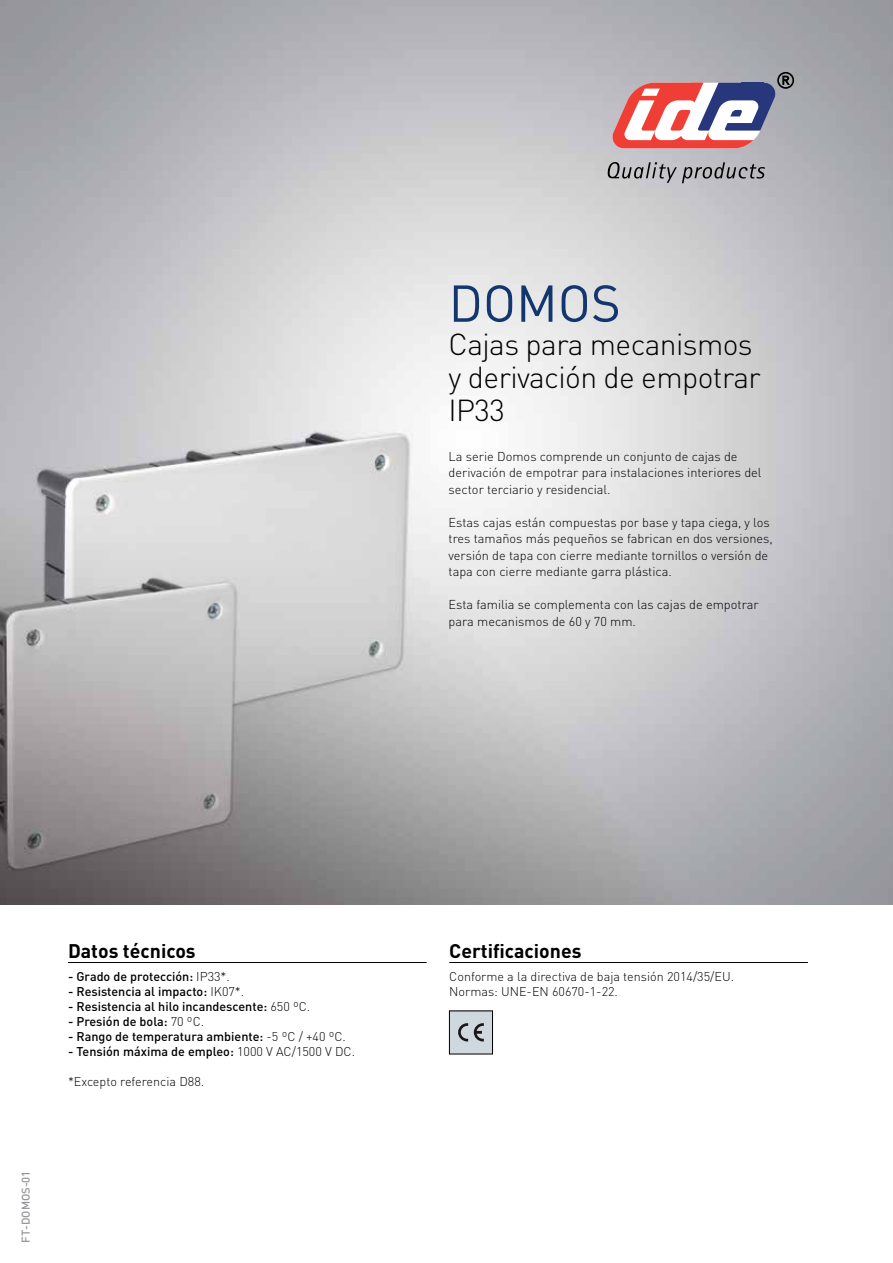
<style>
.page{position:relative;width:893px;height:1263px;background:#fff}
.page>*{position:absolute;margin:0;border:0;box-sizing:border-box;transform-origin:0 0}
.t1{font:51px "DIN Pro";color:#12366d}
.t2{font:300 30px/33px "DIN Pro";letter-spacing:-.02em;color:#000}
.t3{font:700 19.5px "DIN Pro";color:#000}
.t4{font:300 12.75px/16.5px "DIN Pro";color:#000}
.t5{font:500 12.6px "DIN Pro";color:#000}
.t6{font:300 12.6px/15px "DIN Pro";color:#000}
.t7{font:500 11.25px "DIN Pro";color:#939598}
.s1{font-weight:300}
</style>
<div class="page">
<hr style="left:68px;top:962px;width:359px;height:1px;background:#000">
<hr style="left:449px;top:962px;width:359px;height:1px;background:#000">
<div style="left:449px;top:1011px;width:43px;height:43px;background:#ced8de"></div>
<div style="left:449px;top:1011px;width:44px;height:43px;border:1px solid #000"></div>
<svg style="left:458px;top:1023px;width:10px;height:18px"></svg>
<svg style="left:474px;top:1023px;width:10px;height:18px"></svg>
<img style="left:0;top:0;width:893px;height:904px">
<svg style="left:612px;top:83px;width:163px;height:65px"></svg>
<svg style="left:608px;top:162px;width:157px;height:21px;background:#9d9ca1"></svg>
<svg style="left:782px;top:75px;width:8px;height:10px"></svg>
<div style="left:777px;top:72px;width:17px;height:17px;border:2px solid #000;border-radius:50%"></div>
<h1 class="t1" style="left:449px;top:269px;width:174px">DOMOS</h1>
<h2 class="t2" style="left:449px;top:326px;width:314px">Cajas para mecanismos y derivación de empotrar<br>IP33</h2>
<p class="t4" style="left:449px;top:447px;width:314px">La serie Domos comprende un conjunto de cajas de derivación de empotrar para instalaciones interiores del sector terciario y residencial.</p>
<p class="t4" style="left:449px;top:513px;width:326px">Estas cajas están compuestas por base y tapa ciega, y los tres tamaños más pequeños se fabrican en dos versiones, versión de tapa con cierre mediante tornillos o versión de tapa con cierre mediante garra plástica.</p>
<p class="t4" style="left:449px;top:596px;width:312px">Esta familia se complementa con las cajas de empotrar para mecanismos de 60 y 70 mm.</p>
<p class="t7" style="left:18px;top:1243px;width:74px;rotate:-90deg">FT-DOMOS-01</p>
<h3 class="t3" style="left:68px;top:937px;width:129px">Datos técnicos</h3>
<p class="t5" style="left:68px;top:968px;width:163px">- Grado de protección: <span class="s1">IP33*.</span></p>
<p class="t5" style="left:68px;top:983px;width:178px">- Resistencia al impacto: <span class="s1">IK07*.</span></p>
<p class="t5" style="left:68px;top:998px;width:244px">- Resistencia al hilo incandescente: <span class="s1">650 ºC.</span></p>
<p class="t5" style="left:68px;top:1013px;width:138px">- Presión de bola: <span class="s1">70 ºC.</span></p>
<p class="t5" style="left:68px;top:1028px;width:279px">- Rango de temperatura ambiente: <span class="s1">-5 ºC / +40 ºC.</span></p>
<p class="t5" style="left:68px;top:1043px;width:288px">- Tensión máxima de empleo: <span class="s1">1000 V AC/1500 V DC.</span></p>
<p class="t6" style="left:68px;top:1074px;width:138px">*Excepto referencia D88.</p>
<h3 class="t3" style="left:449px;top:937px;width:134px">Certificaciones</h3>
<p class="t6" style="left:449px;top:969px;width:286px">Conforme a la directiva de baja tensión 2014/35/EU.<br>Normas: UNE-EN 60670-1-22.</p>
</div>
